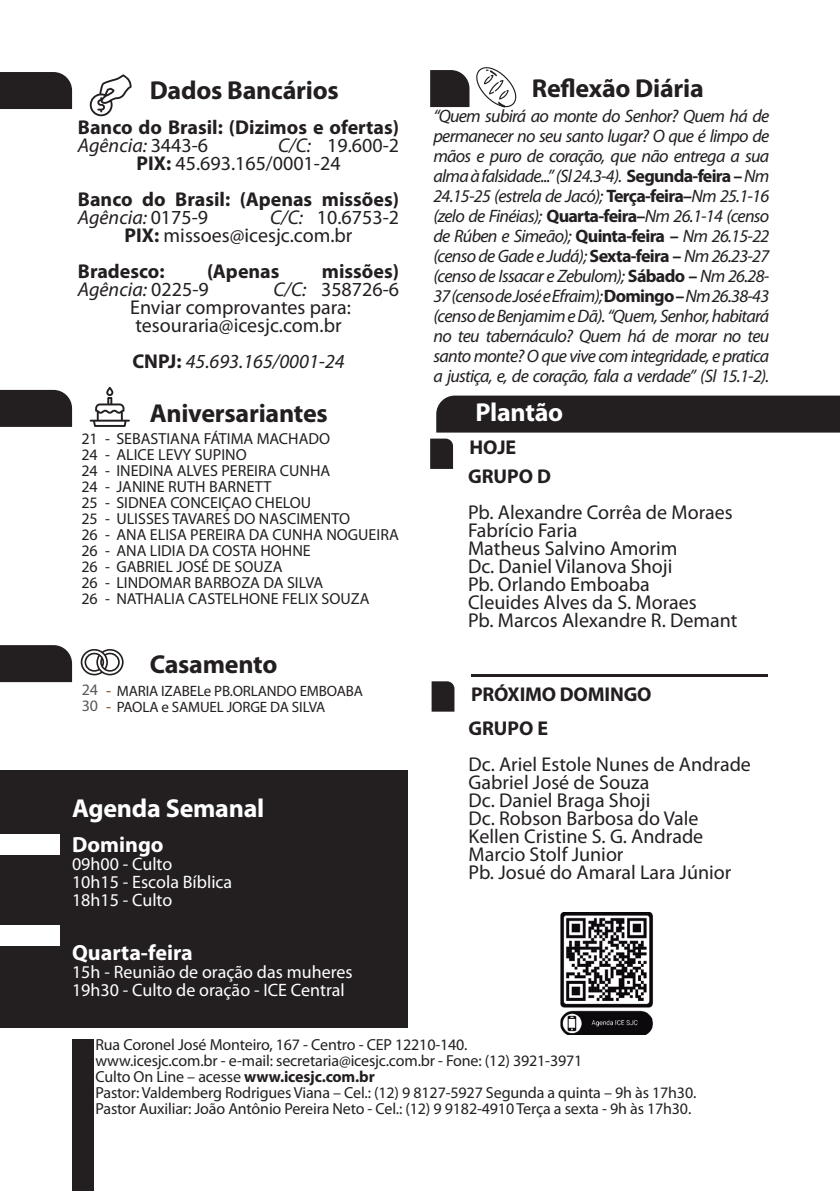
<style>
.page{position:relative;width:840px;height:1191px;background:#fff}
.page>*{position:absolute;margin:0;border:0;box-sizing:border-box;transform-origin:0 0}
.t1{font:700 26px "Myriad Pro";letter-spacing:-.01em;color:#231f20}
.t2{font:700 26px "Myriad Pro";letter-spacing:-.01em;color:#fff}
.t3{font:700 22px "Myriad Pro";color:#fff}
.t4{font:20px/18px "Myriad Pro";color:#231f20}
.t5{font:700 20px/18px "Myriad Pro";color:#231f20}
.t6{font:italic 20px "Myriad Pro";color:#231f20}
.t7{font:italic 18px/20px "Myriad Pro";letter-spacing:-.04em;color:#231f20;text-align:justify}
.t8{font:18px/18px "Myriad Pro";color:#fff}
.t9{font:16px/16px "Myriad Pro";letter-spacing:-.01em;color:#231f20}
.t10{font:16px/16px "Myriad Pro";color:#57585a}
.t11{font:15px/16px "Myriad Pro";letter-spacing:-.01em;color:#231f20}
.s1{font-weight:400;font-style:italic}
.s2{font-weight:400}
.s3{font-style:italic}
.s4{font-weight:700}
.s5{font-style:normal}
.s6{font-weight:700;font-style:normal}
</style>
<div class="page">
<div style="left:436px;top:395px;width:403px;height:37px;background:#231f20"></div>
<div style="left:0;top:770px;width:408px;height:258px;background:#231f20"></div>
<div style="left:0;top:72px;width:72px;height:37px;background:#231f20"></div>
<div style="left:0;top:390px;width:72px;height:37px;background:#231f20"></div>
<svg style="left:90px;top:387px;width:40px;height:40px"></svg>
<hr style="left:471px;top:675px;width:296px;height:2px;background:#231f20">
<svg style="left:81px;top:649px;width:42px;height:26px"></svg>
<div style="left:0;top:834px;width:60px;height:20px;background:#fff"></div>
<div style="left:0;top:925px;width:60px;height:20px;background:#fff"></div>
<svg style="left:430px;top:438px;width:23px;height:31px"></svg>
<svg style="left:431px;top:681px;width:23px;height:30px"></svg>
<div style="left:72px;top:1038px;width:22px;height:153px;background:#231f20"></div>
<svg style="left:476px;top:67px;width:40px;height:41px"></svg>
<svg style="left:430px;top:70px;width:39px;height:37px"></svg>
<svg style="left:90px;top:74px;width:41px;height:42px"></svg>
<div style="left:0;top:645px;width:72px;height:37px;background:#231f20"></div>
<img style="left:560px;top:912px;width:93px;height:123px">
<h1 class="t1" style="left:150px;top:73px;width:190px">Dados Bancários</h1>
<p class="t5" style="left:78px;top:118px;width:322px">Banco do Brasil: (Dizimos e ofertas)<br><span class="s1">Agência:</span> <span class="s2">3443-6</span></p>
<p class="t4" style="left:136px;top:136px;width:264px;text-indent:142px"><span class="s3">C/C:</span> 19.600-2<br><span class="s4">PIX:</span> 45.693.165/0001-24</p>
<p class="t5" style="left:78px;top:190px;width:322px">Banco do Brasil: (Apenas missões)<br><span class="s1">Agência:</span> <span class="s2">0175-9</span></p>
<p class="t4" style="left:124px;top:208px;width:276px;text-indent:145px"><span class="s3">C/C:</span> 10.6753-2<br><span class="s4">PIX:</span> missoes@icesjc.com.br</p>
<p class="t5" style="left:78px;top:262px;width:88px">Bradesco:</p>
<p class="t5" style="left:207px;top:262px;width:74px">(Apenas</p>
<p class="t5" style="left:322px;top:262px;width:79px">missões)</p>
<p class="t6" style="left:78px;top:277px;width:132px">Agência: <span class="s5">0225-9</span></p>
<p class="t4" style="left:130px;top:280px;width:270px;text-indent:143px"><span class="s3">C/C:</span> 358726-6<br>Enviar comprovantes para: tesouraria@icesjc.com.br</p>
<p class="t6" style="left:132px;top:349px;width:214px"><span class="s6">CNPJ:</span> 45.693.165/0001-24</p>
<p class="t9" style="left:81px;top:430px;width:18px;text-align:justify">21<br>24<br>24<br>24<br>25<br>25<br>26<br>26<br>26<br>26<br>26</p>
<h1 class="t1" style="left:150px;top:396px;width:179px">Aniversariantes</h1>
<p class="t9" style="left:105px;top:430px;width:226px">- SEBASTIANA FÁTIMA MACHADO</p>
<p class="t9" style="left:105px;top:446px;width:143px">- ALICE LEVY SUPINO</p>
<p class="t9" style="left:105px;top:462px;width:227px">- INEDINA ALVES PEREIRA CUNHA</p>
<p class="t9" style="left:105px;top:478px;width:168px">- JANINE RUTH BARNETT</p>
<p class="t9" style="left:105px;top:494px;width:207px">- SIDNEA CONCEIÇAO CHELOU</p>
<p class="t9" style="left:105px;top:510px;width:246px">- ULISSES TAVARES DO NASCIMENTO</p>
<p class="t9" style="left:105px;top:526px;width:295px">- ANA ELISA PEREIRA DA CUNHA NOGUEIRA</p>
<p class="t9" style="left:105px;top:542px;width:207px">- ANA LIDIA DA COSTA HOHNE</p>
<p class="t9" style="left:105px;top:558px;width:179px">- GABRIEL JOSÉ DE SOUZA</p>
<p class="t9" style="left:105px;top:574px;width:219px">- LINDOMAR BARBOZA DA SILVA</p>
<p class="t9" style="left:105px;top:590px;width:266px">- NATHALIA CASTELHONE FELIX SOUZA</p>
<h1 class="t1" style="left:150px;top:647px;width:129px">Casamento</h1>
<p class="t10" style="left:82px;top:681px;width:18px">24<br>30</p>
<p class="t11" style="left:117px;top:682px;width:247px">MARIA IZABELe PB.ORLANDO EMBOABA<br>PAOLA e SAMUEL JORGE DA SILVA</p>
<h1 class="t2" style="left:72px;top:791px;width:194px">Agenda Semanal</h1>
<h2 class="t3" style="left:72px;top:830px;width:93px">Domingo</h2>
<p class="t8" style="left:72px;top:854px;width:162px">09h00 - Culto<br>10h15 - Escola Bíblica<br>18h15 - Culto</p>
<h2 class="t3" style="left:72px;top:938px;width:122px">Quarta-feira</h2>
<p class="t8" style="left:72px;top:962px;width:282px">15h - Reunião de oração das muheres<br>19h30 - Culto de oração - ICE Central</p>
<h1 class="t1" style="left:531px;top:72px;width:173px">Reflexão Diária</h1>
<p class="t7" style="left:433px;top:105px;width:337px">“Quem subirá ao monte do Senhor? Quem há de permanecer no seu santo lugar? O que é limpo de mãos e puro de coração, que não entrega a sua alma à falsidade...” (Sl 24.3-4). <span class="s6">Segunda-feira –</span> Nm 24.15-25 (estrela de Jacó); <span class="s6">Terça-feira–</span>Nm 25.1-16 (zelo de Finéias); <span class="s6">Quarta-feira–</span>Nm 26.1-14 (censo de Rúben e Simeão); <span class="s6">Quinta-feira –</span> Nm 26.15-22 (censo de Gade e Judá); <span class="s6">Sexta-feira –</span> Nm 26.23-27 (censo de Issacar e Zebulom); <span class="s6">Sábado –</span> Nm 26.28- 37 (censo de José e Efraim); <span class="s6">Domingo –</span> Nm 26.38-43 (censo de Benjamim e Dã). “Quem, Senhor, habitará no teu tabernáculo? Quem há de morar no teu santo monte? O que vive com integridade, e pratica a justiça, e, de coração, fala a verdade” (Sl 15.1-2).</p>
<h1 class="t2" style="left:475px;top:395px;width:89px">Plantão</h1>
<p class="t5" style="left:469px;top:437px;width:48px">HOJE</p>
<p class="t5" style="left:467px;top:467px;width:84px">GRUPO D</p>
<p class="t4" style="left:467px;top:503px;width:271px">Pb. Alexandre Corrêa de Moraes<br>Fabrício Faria<br>Matheus Salvino Amorim<br>Dc. Daniel Vilanova Shoji<br>Pb. Orlando Emboaba<br>Cleuides Alves da S. Moraes<br>Pb. Marcos Alexandre R. Demant</p>
<p class="t5" style="left:471px;top:684px;width:182px">PRÓXIMO DOMINGO</p>
<p class="t5" style="left:468px;top:719px;width:81px">GRUPO E</p>
<p class="t4" style="left:468px;top:755px;width:284px">Dc. Ariel Estole Nunes de Andrade<br>Gabriel José de Souza<br>Dc. Daniel Braga Shoji<br>Dc. Robson Barbosa do Vale<br>Kellen Cristine S. G. Andrade<br>Marcio Stolf Junior<br>Pb. Josué do Amaral Lara Júnior</p>
<p class="t9" style="left:95px;top:1036px;width:602px">Rua Coronel José Monteiro, 167 - Centro - CEP 12210-140.<br>www.icesjc.com.br - e-mail: secretaria@icesjc.com.br - Fone: (12) 3921-3971<br>Culto On Line – acesse <span class="s4">www.icesjc.com.br<br></span>Pastor: Valdemberg Rodrigues Viana – Cel.: (12) 9 8127-5927 Segunda a quinta – 9h às 17h30.<br>Pastor Auxiliar: João Antônio Pereira Neto - Cel.: (12) 9 9182-4910 Terça a sexta - 9h às 17h30.</p>
</div>
